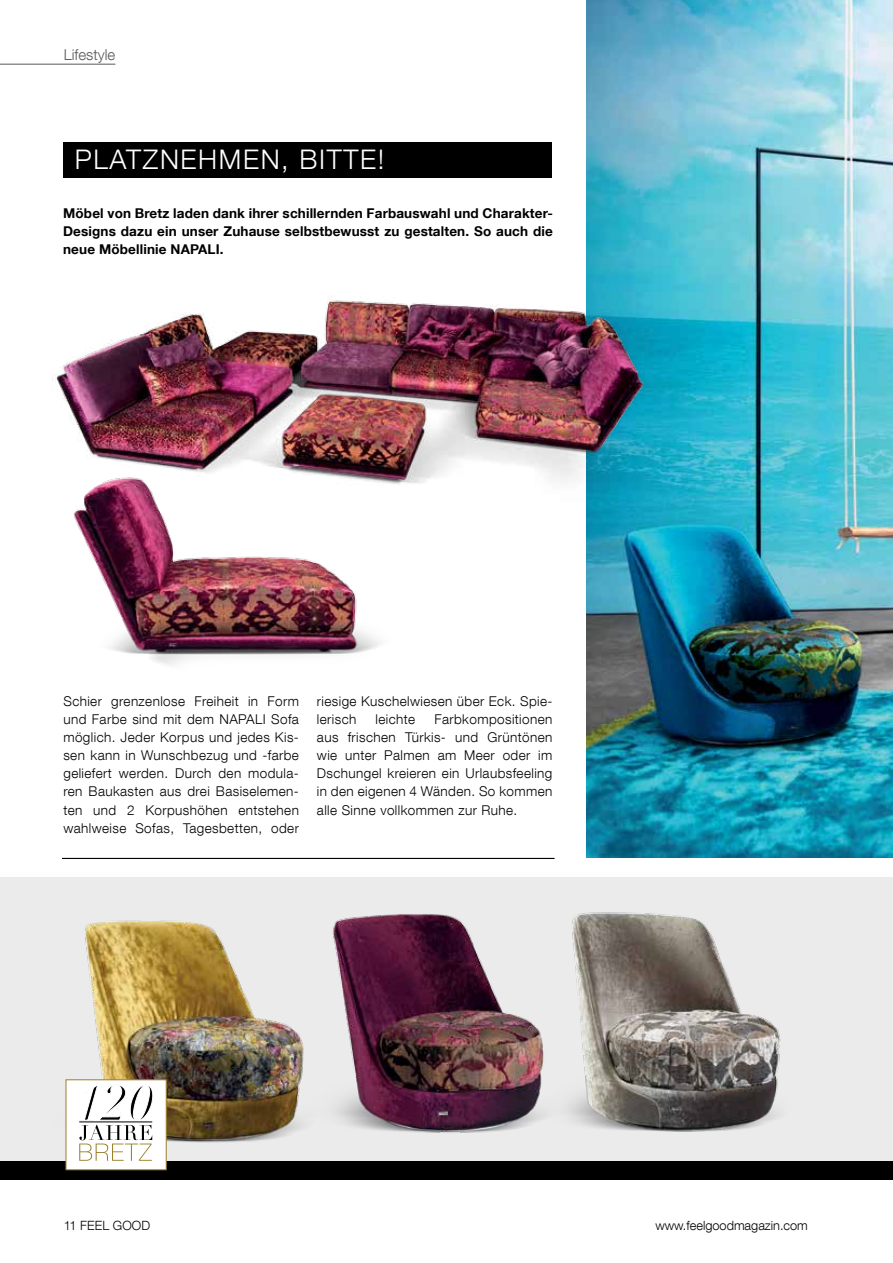
<style>
.page{position:relative;width:893px;height:1263px;background:#fff}
.page>*{position:absolute;margin:0;border:0;box-sizing:border-box;transform-origin:0 0}
.t1{font:300 27px "Helvetica Neue LT Com";color:#fff}
.t2{font:300 15px "Helvetica Neue LT Com";color:#58595b}
.t3{font:300 13.5px/18.1px "Helvetica Neue LT Com";letter-spacing:.03em;color:#000;text-align:justify}
.t4{font:700 13.5px/18.1px "Helvetica Neue LT Com";letter-spacing:.01em;color:#000;text-align:justify}
.t5{font:300 12.75px "Helvetica Neue LT Com";color:#000}
</style>
<div class="page">
<div style="left:0;top:877px;width:893px;height:301px;background:#ebebec"></div>
<img style="left:586px;top:0;width:307px;height:857px">
<hr style="left:0;top:64px;width:115px;height:1px;background:#58595b">
<img style="left:80px;top:531px;width:301px;height:134px">
<img style="left:65px;top:920px;width:236px;height:241px">
<img style="left:570px;top:912px;width:211px;height:220px">
<img style="left:301px;top:914px;width:269px;height:219px">
<div style="left:0;top:1161px;width:893px;height:19px;background:#000"></div>
<div style="left:64px;top:142px;width:488px;height:36px;background:#000"></div>
<img style="left:52px;top:226px;width:605px;height:305px">
<hr style="left:62px;top:858px;width:493px;height:1px;background:#000">
<div style="left:66px;top:1079px;width:100px;height:91px;background:#fff;border:1px solid #9a812a"></div>
<svg style="left:79px;top:1085px;width:74px;height:76px"></svg>
<hr style="left:79px;top:1122px;width:73px;height:1px;background:#000">
<p class="t2" style="left:64px;top:45px;width:53px">Lifestyle</p>
<h1 class="t1" style="left:75px;top:143px;width:20px">platznehmen</h1>
<h1 class="t1" style="left:281px;top:143px;width:35px">, bitte</h1>
<h1 class="t1" style="left:378px;top:143px;width:8px">!</h1>
<p class="t4" style="left:63px;top:204px;width:491px">Möbel von Bretz laden dank ihrer schillernden Farbauswahl und Charakter-Designs dazu ein unser Zuhause selbstbewusst zu gestalten. So auch die neue Möbellinie NAPALI.</p>
<p class="t3" style="left:63px;top:692px;width:237px">Schier grenzenlose Freiheit in Form und Farbe sind mit dem NAPALI Sofa möglich. Jeder Korpus und jedes Kis&shy;sen kann in Wunschbezug und -farbe geliefert werden. Durch den modula&shy;ren Baukasten aus drei Basiselemen&shy;ten und 2 Korpushöhen entstehen wahlweise Sofas, Tagesbetten, oder</p>
<p class="t3" style="left:317px;top:692px;width:237px">riesige Kuschelwiesen ü ber Eck. Spie&shy;lerisch</p>
<p class="t3" style="left:317px;top:710px;width:237px;text-indent:117px">Farbkompositionen aus frischen Tü rkis- und Grü ntönen wie unter Palmen am Meer oder im Dschungel kreieren ein Urlaubsfeeling in den eigenen 4 Wänden. So kommen alle Sinne vollkommen zur Ruhe.</p>
<p class="t3" style="left:376px;top:710px;width:41px">leichte</p>
<p class="t5" style="left:64px;top:1217px;width:88px">11 FEEL GOOD</p>
<p class="t5" style="left:655px;top:1217px;width:154px">www.feelgoodmagazin.com</p>
</div>
